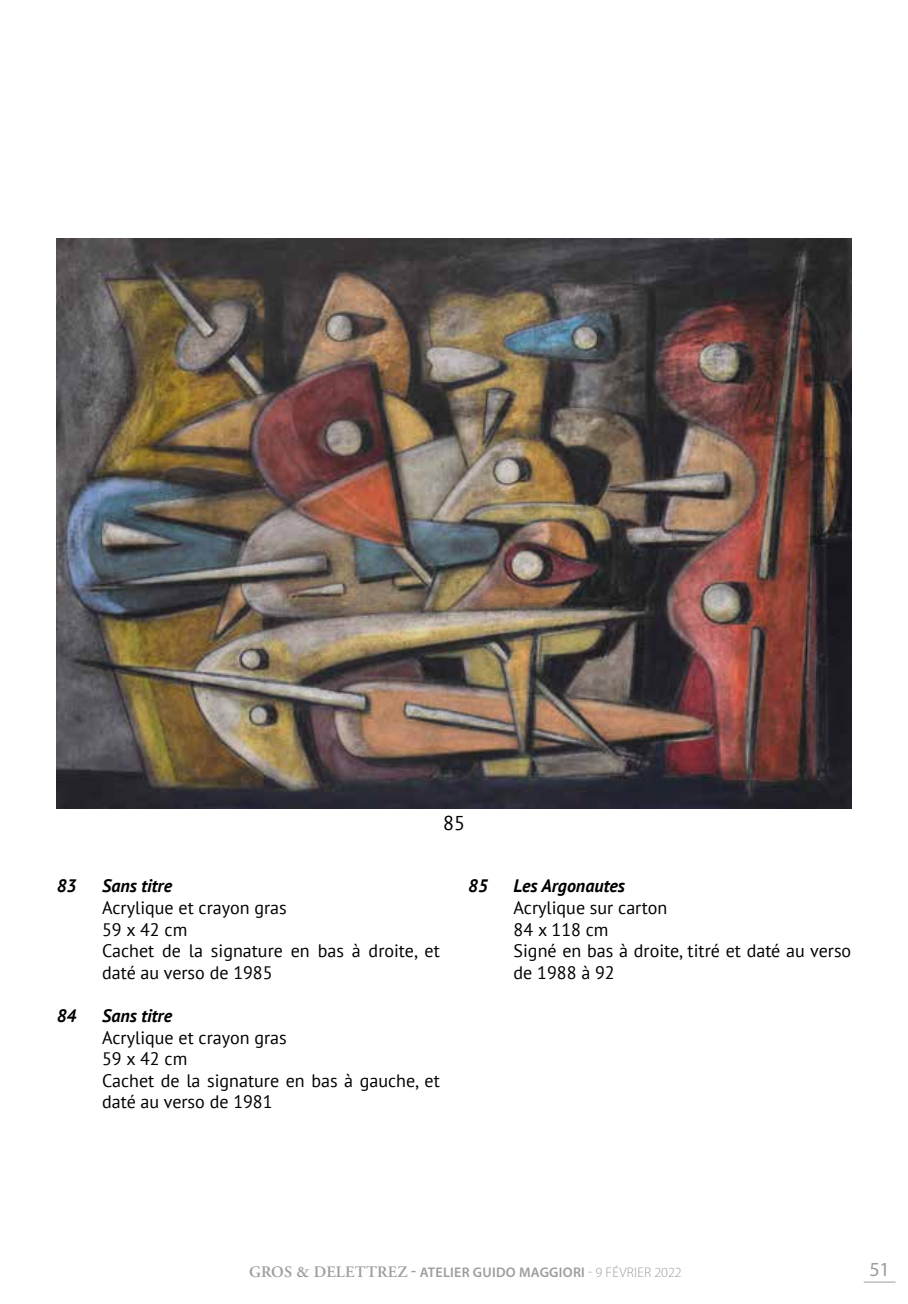
<style>
.page{position:relative;width:908px;height:1304px;background:#fff}
.page>*{position:absolute;margin:0;border:0;box-sizing:border-box;transform-origin:0 0}
.t1{font:20px "Myriad Pro";color:#9d9d9c}
.t2{font:20px "PT Sans";color:#000}
.t3{font:18px/21.6px "PT Sans";color:#000}
.t4{font:italic 700 18px "PT Sans";color:#000}
.t5{font:600 14px "Myriad Pro";letter-spacing:.02em;color:#9d9d9c}
.s1{font-family:"Adobe Garamond Pro";font-size:16px}
.s2{font-size:16px}
.s3{font-weight:300}
</style>
<div class="page">
<hr style="left:863px;top:1282px;width:32px;height:1px;background:#9d9d9c">
<img style="left:57px;top:238px;width:793px;height:570px">
<p class="t2" style="left:443px;top:810px;width:23px">85</p>
<p class="t4" style="left:57px;top:874px;width:21px">83</p>
<p class="t4" style="left:102px;top:874px;width:71px">Sans titre</p>
<p class="t3" style="left:102px;top:896px;width:339px">Acrylique et crayon gras<br>59 x 42 cm<br>Cachet de la signature en bas à droite, et daté au verso de 1985</p>
<p class="t4" style="left:57px;top:1004px;width:21px">84</p>
<p class="t4" style="left:102px;top:1004px;width:71px">Sans titre</p>
<p class="t3" style="left:102px;top:1026px;width:339px">Acrylique et crayon gras<br>59 x 42 cm<br>Cachet de la signature en bas à gauche, et daté au verso de 1981</p>
<p class="t4" style="left:468px;top:874px;width:21px">85</p>
<p class="t4" style="left:513px;top:874px;width:113px">Les Argonautes</p>
<p class="t3" style="left:513px;top:896px;width:339px">Acrylique sur carton<br>84 x 118 cm<br>Signé en bas à droite, titré et daté au verso de 1988 à 92</p>
<p class="t5" style="left:249px;top:1265px;width:434px"><span class="s1">GROS &amp; DELETTREZ</span> <span class="s2">-</span> ATELIER GUIDO MAGGIORI <span class="s3">- 9 FÉVRIER 2022</span></p>
<p class="t1" style="left:868px;top:1258px;width:22px">51</p>
</div>
